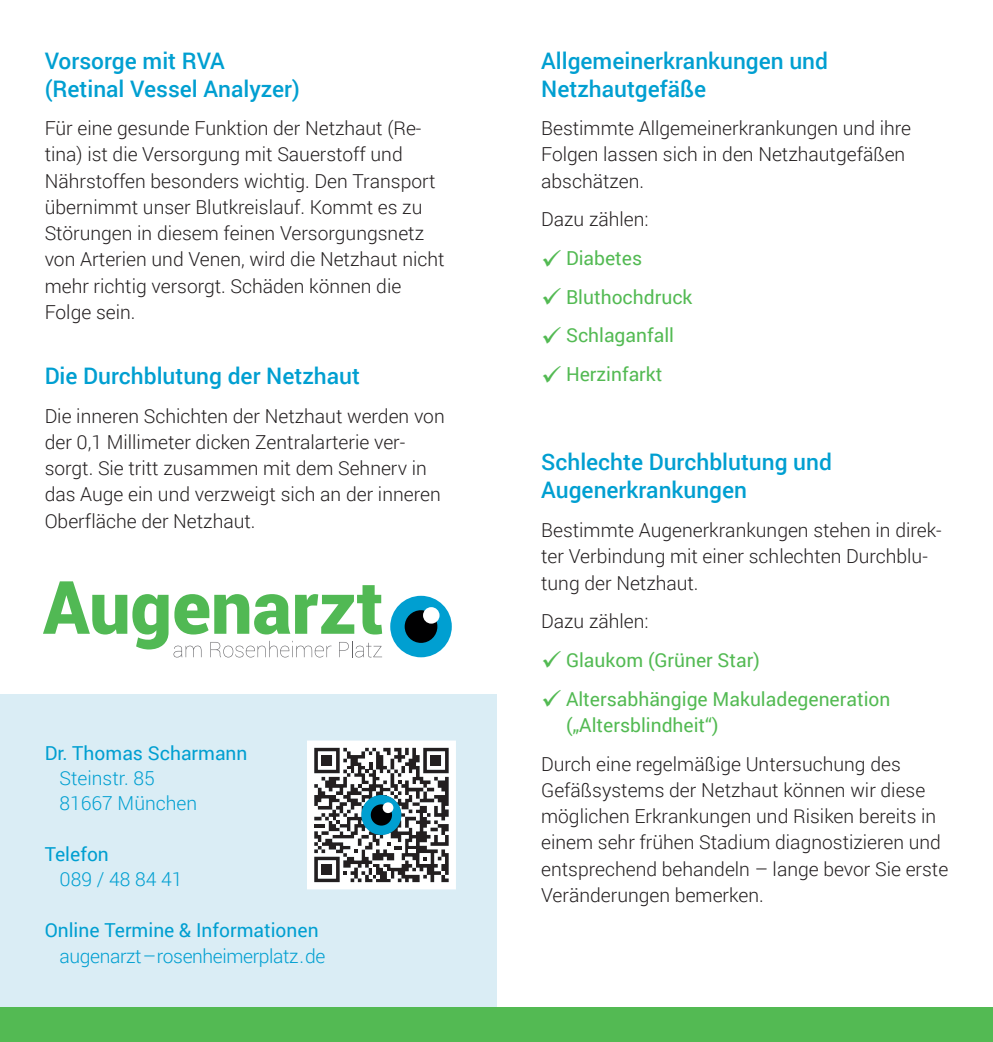
<style>
.page{position:relative;width:993px;height:1042px;background:#fff}
.page>*{position:absolute;margin:0;border:0;box-sizing:border-box;transform-origin:0 0}
.t1{font:26.25px/38.7px "Wingdings";color:#53ba53;text-align:justify}
.t2{font:500 22.75px/28px "Roboto";color:#009fd1}
.t3{font:300 19.25px/26.2px "Roboto";color:#231f20}
.t4{font:19.25px/38.7px "Roboto";color:#53ba53}
.t5{font:19.25px "Roboto";color:#009fd1}
.t6{font:300 19.25px "Roboto";letter-spacing:-.02em;color:#009fd1}
.t7{font:300 19.25px/25.4px "Roboto";color:#009fd1}
</style>
<div class="page">
<div style="left:0;top:1007px;width:992px;height:35px;background:#53ba53"></div>
<div style="left:0;top:694px;width:496px;height:313px;background:#daedf5"></div>
<svg style="left:43px;top:581px;width:339px;height:76px"></svg>
<div style="left:390px;top:596px;width:61px;height:61px;background:#009fd1;border-radius:50%"></div>
<div style="left:404px;top:610px;width:33px;height:33px;background:#000001;border-radius:50%"></div>
<div style="left:423px;top:607px;width:16px;height:16px;background:#fff;border-radius:50%"></div>
<svg style="left:307px;top:740px;width:149px;height:149px;background:#a7a6a7"></svg>
<div style="left:361px;top:795px;width:40px;height:40px;background:#009fd1;border-radius:50%"></div>
<div style="left:370px;top:804px;width:22px;height:21px;background:#000001;border-radius:50%"></div>
<div style="left:382px;top:802px;width:11px;height:11px;background:#fff;border-radius:50%"></div>
<p class="t2" style="left:45px;top:46px;width:257px">Vorsorge mit RVA (Retinal Vessel Analyzer)</p>
<p class="t3" style="left:45px;top:115px;width:401px">Für eine gesunde Funktion der Netzhaut (Re&shy;tina) ist die Versorgung mit Sauerstoff und Nährstoffen besonders wichtig. Den Transport übernimmt unser Blutkreislauf. Kommt es zu Störungen in diesem feinen Versorgungsnetz von Arterien und Venen, wird die Netzhaut nicht mehr richtig versorgt. Schäden können die Folge sein.</p>
<p class="t2" style="left:45px;top:361px;width:317px">Die Durchblutung der Netzhaut</p>
<p class="t3" style="left:45px;top:402px;width:401px">Die inneren Schichten der Netzhaut werden von der 0,1 Millimeter dicken Zentralarterie ver&shy;sorgt. Sie tritt zusammen mit dem Sehnerv in das Auge ein und verzweigt sich an der inneren Oberfläche der Netzhaut.</p>
<p class="t5" style="left:45px;top:739px;width:204px">Dr. Thomas Scharmann</p>
<p class="t7" style="left:60px;top:765px;width:139px">Steinstr. 85<br>81667 München</p>
<p class="t5" style="left:45px;top:840px;width:66px">Telefon</p>
<p class="t6" style="left:60px;top:866px;width:124px">089 / 48 84 41</p>
<p class="t5" style="left:45px;top:917px;width:275px">Online Termine &amp; Informationen</p>
<p class="t6" style="left:60px;top:942px;width:267px">augenarzt–rosenheimerplatz.de</p>
<p class="t2" style="left:541px;top:46px;width:288px">Allgemeinerkrankungen und<br>Netzhautgefäße</p>
<p class="t3" style="left:541px;top:115px;width:371px">Bestimmte Allgemeinerkrankungen und ihre<br>Folgen lassen sich in den Netzhautgefäßen abschätzen.</p>
<p class="t3" style="left:541px;top:206px;width:109px">Dazu zählen:</p>
<p class="t4" style="left:566px;top:238px;width:128px">Diabetes<br>Bluthochdruck<br>Schlaganfall<br>Herzinfarkt</p>
<h1 class="t1" style="left:541px;top:241px;width:22px">✓ ✓ ✓ ✓</h1>
<p class="t2" style="left:541px;top:447px;width:292px">Schlechte Durchblutung und<br>Augenerkrankungen</p>
<p class="t3" style="left:541px;top:516px;width:402px">Bestimmte Augenerkrankungen stehen in direk&shy;ter Verbindung mit einer schlechten Durchblu&shy;tung der Netzhaut.</p>
<p class="t3" style="left:541px;top:608px;width:109px">Dazu zählen:</p>
<p class="t4" style="left:566px;top:640px;width:326px">Glaukom (Grüner Star)<br>Altersabhängige Makuladegeneration</p>
<p class="t4" style="left:566px;top:705px;width:154px">(„Altersblindheit“)</p>
<p class="t3" style="left:541px;top:750px;width:408px">Durch eine regelmäßige Untersuchung des Gefäßsystems der Netzhaut können wir diese möglichen Erkrankungen und Risiken bereits in einem sehr frühen Stadium diagnostizieren und entsprechend behandeln – lange bevor Sie erste Veränderungen bemerken.</p>
</div>
